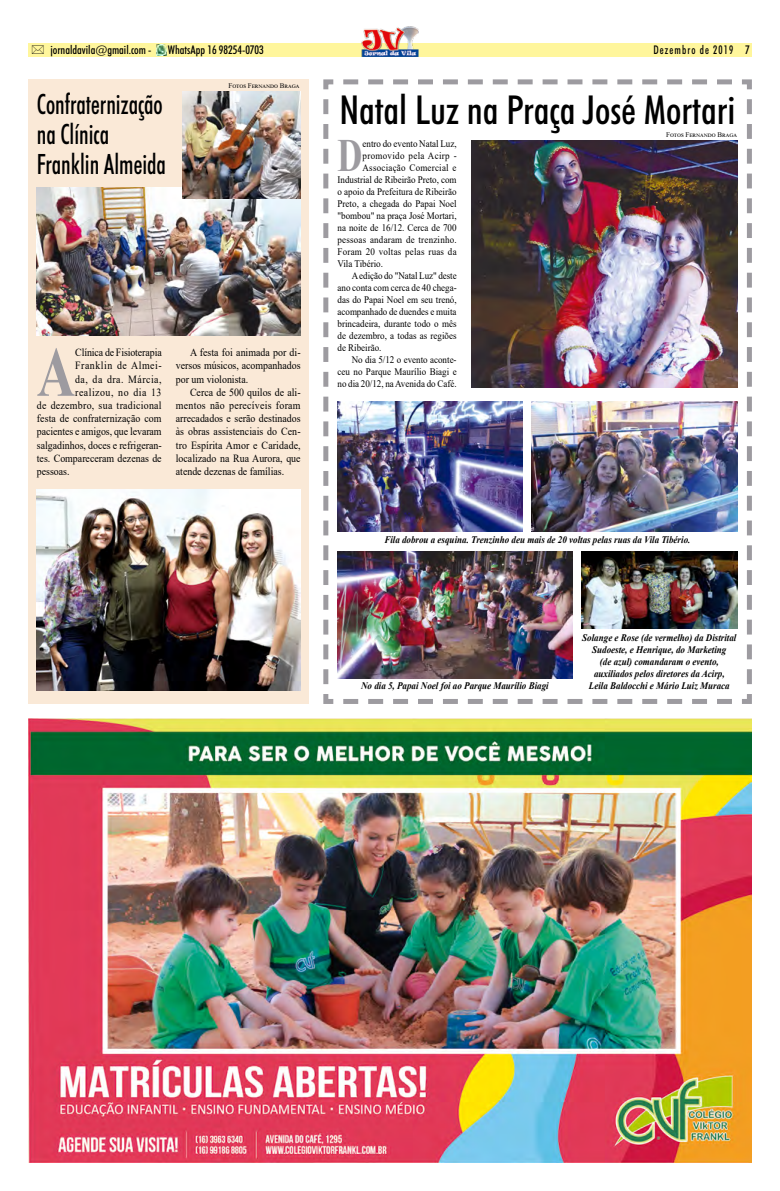
<style>
.page{position:relative;width:780px;height:1191px;background:#fff}
.page>*{position:absolute;margin:0;border:0;box-sizing:border-box;transform-origin:0 0}
.t1{font:700 70.8px "Times New Roman";color:#9d9ba0;scale:.75 1}
.t2{font:700 46.2px "Times New Roman";color:#9d9ba0;scale:.75 1}
.t3{font:500 condensed 40px "Futura BT";color:#000}
.t4{font:500 condensed 28.1px/30px "Futura BT";color:#000;scale:.85 1}
.t5{font:500 condensed 12px "Futura BT";color:#000}
.t6{font:500 condensed 12px "Futura BT";letter-spacing:.1em;color:#000;scale:.9 1}
.t7{font:11px/13.2px "Times New Roman";color:#000;text-align:justify;scale:.9 1}
.t8{font:11px "Times New Roman";letter-spacing:.05em;color:#000;scale:.9 1}
.t9{font:11px "Times New Roman";letter-spacing:.025em;color:#000;scale:.9 1}
.t10{font:11px "Times New Roman";letter-spacing:.045em;color:#000;scale:.9 1}
.t11{font:10px "Times New Roman";color:#000;scale:.9 1}
.t12{font:italic 700 10px/12px "Times New Roman";color:#000;text-align:center;scale:.9 1}
.t13{font:10px "Times New Roman";letter-spacing:.025em;color:#000;scale:.9 1}
.t14{font:10px "Times New Roman";letter-spacing:.035em;color:#000;scale:.9 1}
.t15{font:7px "Times New Roman";letter-spacing:.075em;color:#000}
</style>
<div class="page">
<div style="left:28px;top:43px;width:723px;height:14px;background:#fff69c"></div>
<img style="left:361px;top:26px;width:57px;height:31px">
<svg style="left:156px;top:45px;width:11px;height:10px"></svg>
<img style="left:28px;top:718px;width:723px;height:444px">
<div style="left:28px;top:79px;width:281px;height:625px;background:#fae9d7"></div>
<img style="left:37px;top:188px;width:263px;height:147px">
<img style="left:182px;top:91px;width:118px;height:107px">
<img style="left:37px;top:489px;width:263px;height:202px">
<svg style="left:323px;top:79px;width:429px;height:625px"></svg>
<img style="left:471px;top:140px;width:266px;height:247px">
<img style="left:531px;top:402px;width:206px;height:130px">
<img style="left:337px;top:402px;width:185px;height:130px">
<img style="left:337px;top:551px;width:235px;height:127px">
<img style="left:581px;top:551px;width:156px;height:77px">
<p class="t5" style="left:50px;top:43px;width:103px">jornaldavila@gmail.com -</p>
<p class="t5" style="left:168px;top:43px;width:98px">WhatsApp 16 98254-0703</p>
<p class="t6" style="left:653px;top:43px;width:108px">Dezembro de 2019 7</p>
<h3 class="t4" style="left:37px;top:89px;width:153px">Confraternização na Clínica<br>Franklin Almeida</h3>
<p class="t15" style="left:228px;top:81px;width:72px">Fotos Fernando Braga</p>
<h1 class="t1" style="left:37px;top:321px;width:53px">A</h1>
<p class="t7" style="left:75px;top:345px;width:98px">Clínica de Fisioterapia</p>
<p class="t8" style="left:75px;top:358px;width:97px">Franklin de Almei-</p>
<p class="t10" style="left:75px;top:371px;width:97px">da, da dra. Márcia,</p>
<p class="t8" style="left:75px;top:384px;width:97px">realizou, no dia 13</p>
<p class="t9" style="left:37px;top:397px;width:140px">de dezembro, sua tradicional</p>
<p class="t7" style="left:37px;top:411px;width:140px">festa de confraternização com</p>
<p class="t7" style="left:37px;top:425px;width:140px">pacientes e amigos, que levaram</p>
<p class="t7" style="left:37px;top:438px;width:140px">salgadinhos, doces e refrigeran-</p>
<p class="t7" style="left:37px;top:451px;width:140px">tes. Compareceram dezenas de</p>
<p class="t7" style="left:37px;top:464px;width:38px">pessoas.</p>
<p class="t7" style="left:176px;top:345px;width:140px;text-indent:14px">A festa foi animada por di&shy;versos músicos, acompanhados por um violonista.</p>
<p class="t7" style="left:176px;top:385px;width:140px;text-indent:14px">Cerca de 500 quilos de ali&shy;mentos não perecíveis foram arrecadados e serão destinados às obras assistenciais do Cen&shy;tro Espírita Amor e Caridade, localizado na Rua Aurora, que atende dezenas de famílias.</p>
<h3 class="t3" style="left:339px;top:86px;width:397px">Natal Luz na Praça José Mortari</h3>
<p class="t15" style="left:666px;top:130px;width:72px">Fotos Fernando Braga</p>
<h2 class="t2" style="left:337px;top:122px;width:35px">D</h2>
<p class="t11" style="left:362px;top:137px;width:106px">entro do evento Natal Luz,</p>
<p class="t14" style="left:362px;top:149px;width:106px">promovido pela Acirp -</p>
<p class="t13" style="left:362px;top:161px;width:106px">Associação Comercial e</p>
<p class="t11" style="left:337px;top:173px;width:134px">Industrial de Ribeirão Preto, com</p>
<p class="t11" style="left:337px;top:185px;width:134px">o apoio da Prefeitura de Ribeirão</p>
<p class="t11" style="left:337px;top:197px;width:134px">Preto, a chegada do Papai Noel</p>
<p class="t11" style="left:337px;top:209px;width:134px">"bombou" na praça José Mortari,</p>
<p class="t11" style="left:337px;top:221px;width:134px">na noite de 16/12. Cerca de 700</p>
<p class="t13" style="left:337px;top:233px;width:134px">pessoas andaram de trenzinho.</p>
<p class="t13" style="left:337px;top:245px;width:134px">Foram 20 voltas pelas ruas da</p>
<p class="t11" style="left:337px;top:257px;width:52px">Vila Tibério.</p>
<p class="t11" style="left:351px;top:269px;width:118px">A edição do "Natal Luz" deste</p>
<p class="t11" style="left:337px;top:281px;width:134px">ano conta com cerca de 40 chega-</p>
<p class="t11" style="left:337px;top:293px;width:134px">das do Papai Noel em seu trenó,</p>
<p class="t11" style="left:337px;top:305px;width:134px">acompanhado de duendes e muita</p>
<p class="t11" style="left:337px;top:317px;width:134px">brincadeira, durante todo o mês</p>
<p class="t11" style="left:337px;top:329px;width:134px">de dezembro, a todas as regiões</p>
<p class="t11" style="left:337px;top:341px;width:50px">de Ribeirão.</p>
<p class="t11" style="left:351px;top:353px;width:118px">No dia 5/12 o evento aconte-</p>
<p class="t11" style="left:337px;top:365px;width:134px">ceu no Parque Maurílio Biagi e</p>
<p class="t11" style="left:337px;top:377px;width:134px">no dia 20/12, na Avenida do Café.</p>
<p class="t12" style="left:384px;top:533px;width:341px">Fila dobrou a esquina. Trenzinho deu mais de 20 voltas pelas ruas da Vila Tibério.</p>
<p class="t12" style="left:361px;top:679px;width:210px">No dia 5, Papai Noel foi ao Parque Maurílio Biagi</p>
<p class="t12" style="left:582px;top:631px;width:173px">Solange e Rose (de vermelho) da Distrital Sudoeste, e Henrique, do Marketing<br>(de azul) comandaram o evento, auxiliados pelos diretores da Acirp,<br>Leila Baldocchi e Mário Luiz Muraca</p>
</div>
